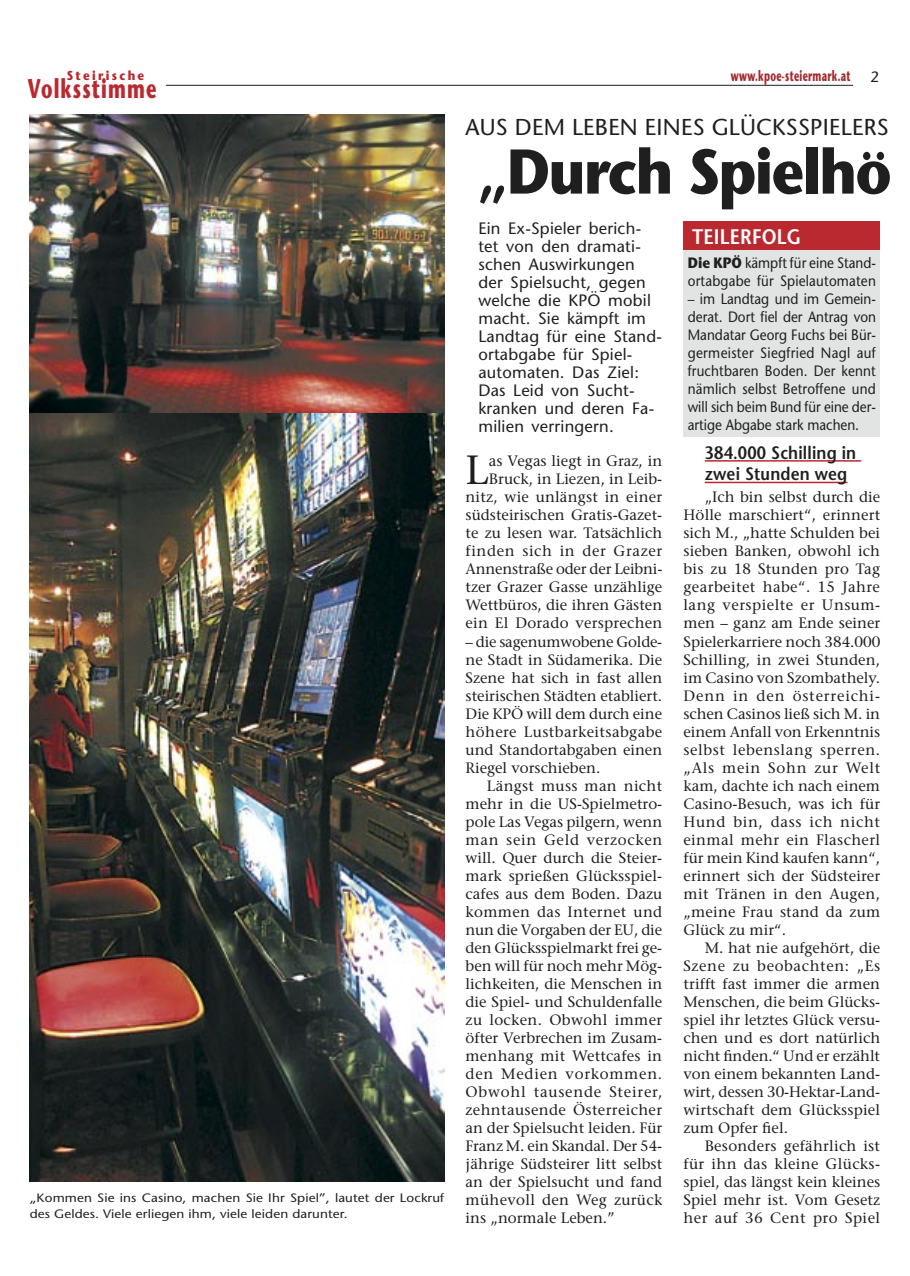
<style>
.page{position:relative;width:910px;height:1276px;background:#fff}
.page>*{position:absolute;margin:0;border:0;box-sizing:border-box;transform-origin:0 0}
.t1{font:700 63px "Stone Sans";letter-spacing:-.025em;color:#1f1f1f;scale:.9 1}
.t2{font:40.65px "Stone Serif";color:#1f1f1f}
.t3{font:700 27px "Stone Sans";letter-spacing:.06em;color:#b9292f;scale:.67 1}
.t4{font:22.95px "Stone Sans";letter-spacing:.01em;color:#1f1f1f}
.t5{font:600 21px "Stone Sans";letter-spacing:.01em;color:#fff;scale:.9 1}
.t6{font:600 18px/21.6px "Stone Sans";letter-spacing:.01em;color:#1f1f1f;scale:.9 1}
.t7{font:16.5px/18px "Stone Sans";letter-spacing:.015em;color:#1f1f1f}
.t8{font:15px/18px "Stone Serif";color:#1f1f1f;text-align:justify}
.t9{font:15px/18px "Stone Sans";color:#1f1f1f;scale:.9 1}
.t10{font:700 15px "Stone Sans";letter-spacing:.03em;color:#a22b30;scale:.6 1}
.t11{font:15px "Stone Sans";color:#1f1f1f}
.t12{font:700 12.9px "Stone Sans";letter-spacing:.2em;color:#b9292f;scale:.89 1}
.t13{font:12.15px/16.2px "Stone Sans";letter-spacing:.01em;color:#1f1f1f;scale:1.11 1}
.s1{font-weight:700}
</style>
<div class="page">
<hr style="left:166px;top:85px;width:687px;height:1px;background:#1f1f1f">
<img style="left:30px;top:115px;width:414px;height:1066px">
<div style="left:683px;top:249px;width:197px;height:188px;background:#e2e3e3"></div>
<div style="left:683px;top:221px;width:197px;height:28px;background:#b9292f"></div>
<hr style="left:705px;top:460px;width:156px;height:1px;background:#b9292f">
<hr style="left:705px;top:482px;width:142px;height:1px;background:#b9292f">
<p class="t12" style="left:67px;top:67px;width:89px">Steirische</p>
<h3 class="t3" style="left:28px;top:72px;width:193px">Volksstimme</h3>
<p class="t13" style="left:30px;top:1189px;width:375px">„Kommen Sie ins Casino, machen Sie Ihr Spiel”, lautet der Lockruf des Geldes. Viele erliegen ihm, viele leiden darunter.</p>
<p class="t10" style="left:731px;top:66px;width:201px">www.kpoe-steiermark.at</p>
<p class="t11" style="left:870px;top:67px;width:10px">2</p>
<h3 class="t4" style="left:466px;top:113px;width:424px">AUS DEM LEBEN EINES GLÜCKSSPIELERS</h3>
<h1 class="t1" style="left:477px;top:132px;width:462px">„Durch Spielhö</h1>
<p class="t7" style="left:478px;top:219px;width:185px">Ein Ex-Spieler berich&shy;tet von den dramati&shy;schen Auswirkungen der Spielsucht, gegen welche die KPÖ mobil macht. Sie kämpft im<br>Landtag für eine Stand&shy;ortabgabe für Spiel&shy;automaten. Das Ziel:<br>Das Leid von Sucht&shy;kranken und deren Fa&shy;milien verringern.</p>
<h3 class="t5" style="left:692px;top:223px;width:123px">TEILERFOLG</h3>
<p class="t9" style="left:688px;top:254px;width:211px"><span class="s1">Die KPÖ</span> kämpft für eine Stand&shy;ortabgabe für Spielautomaten</p>
<p class="t9" style="left:688px;top:290px;width:211px;text-align:justify">– im Landtag und im Gemein&shy;derat. Dort fiel der Antrag von Mandatar Georg Fuchs bei Bür&shy;germeister Siegfried Nagl auf fruchtbaren Boden. Der kennt nämlich selbst Betroffene und will sich beim Bund für eine der&shy;artige Abgabe stark machen.</p>
<p class="t8" style="left:466px;top:452px;width:198px;text-align:right">as Vegas liegt in Graz, in<br>Bruck, in Liezen, in Leib&shy;nitz, wie unlängst in einer südsteirischen Gratis-Gazet&shy;te zu lesen war. Tatsächlich finden sich in der Grazer<br>Annenstraße oder der Leibni&shy;tzer Grazer Gasse unzählige<br>Wettbüros, die ihren Gästen ein El Dorado versprechen</p>
<p class="t8" style="left:466px;top:632px;width:198px">– die sagenumwobene Golde&shy;ne Stadt in Südamerika. Die Szene hat sich in fast allen steirischen Städten etabliert.<br>Die KPÖ will dem durch eine höhere Lustbarkeitsabgabe und Standortabgaben einen Riegel vorschieben.</p>
<p class="t8" style="left:466px;top:776px;width:198px;text-indent:21px">Längst muss man nicht mehr in die US-Spielmetro&shy;pole Las Vegas pilgern, wenn man sein Geld verzocken will. Quer durch die Steier&shy;mark sprießen Glücksspiel&shy;cafes aus dem Boden. Dazu kommen das Internet und nun die Vorgaben der EU, die den Glücksspielmarkt frei ge&shy;ben will für noch mehr Mög&shy;lichkeiten, die Menschen in die Spiel- und Schuldenfalle zu locken. Obwohl immer öfter Verbrechen im Zusam&shy;menhang mit Wettcafes in den Medien vorkommen.<br>Obwohl tausende Steirer, zehntausende Österreicher an der Spielsucht leiden. Für Franz M. ein Skandal. Der 54- jährige Südsteirer litt selbst an der Spielsucht und fand mühevoll den Weg zurück ins „normale Leben.”</p>
<h2 class="t2" style="left:466px;top:445px;width:25px">L</h2>
<p class="t6" style="left:705px;top:441px;width:170px">384.000 Schilling in zwei Stunden weg</p>
<p class="t8" style="left:683px;top:488px;width:198px;text-indent:21px">„Ich bin selbst durch die Hölle marschiert“, erinnert sich M., „hatte Schulden bei sieben Banken, obwohl ich bis zu 18 Stunden pro Tag gearbeitet habe“. 15 Jahre lang verspielte er Unsum&shy;men – ganz am Ende seiner Spielerkarriere noch 384.000<br>Schilling, in zwei Stunden, im Casino von Szombathely.<br>Denn in den österreichi&shy;schen Casinos ließ sich M. in einem Anfall von Erkenntnis selbst lebenslang sperren. „Als mein Sohn zur Welt kam, dachte ich nach einem Casino-Besuch, was ich für Hund bin, dass ich nicht einmal mehr ein Flascherl für mein Kind kaufen kann“, erinnert sich der Südsteirer mit Tränen in den Augen, „meine Frau stand da zum Glück zu mir“.</p>
<p class="t8" style="left:683px;top:938px;width:198px;text-indent:21px">M. hat nie aufgehört, die Szene zu beobachten: „Es trifft fast immer die armen Menschen, die beim Glücks&shy;spiel ihr letztes Glück versu&shy;chen und es dort natürlich nicht finden.“ Und er erzählt von einem bekannten Land&shy;wirt, dessen 30-Hektar-Land&shy;wirtschaft dem Glücksspiel zum Opfer fiel.</p>
<p class="t8" style="left:683px;top:1136px;width:198px;text-indent:21px">Besonders gefährlich ist für ihn das kleine Glücks&shy;spiel, das längst kein kleines Spiel mehr ist. Vom Gesetz her auf 36 Cent pro Spiel</p>
</div>
